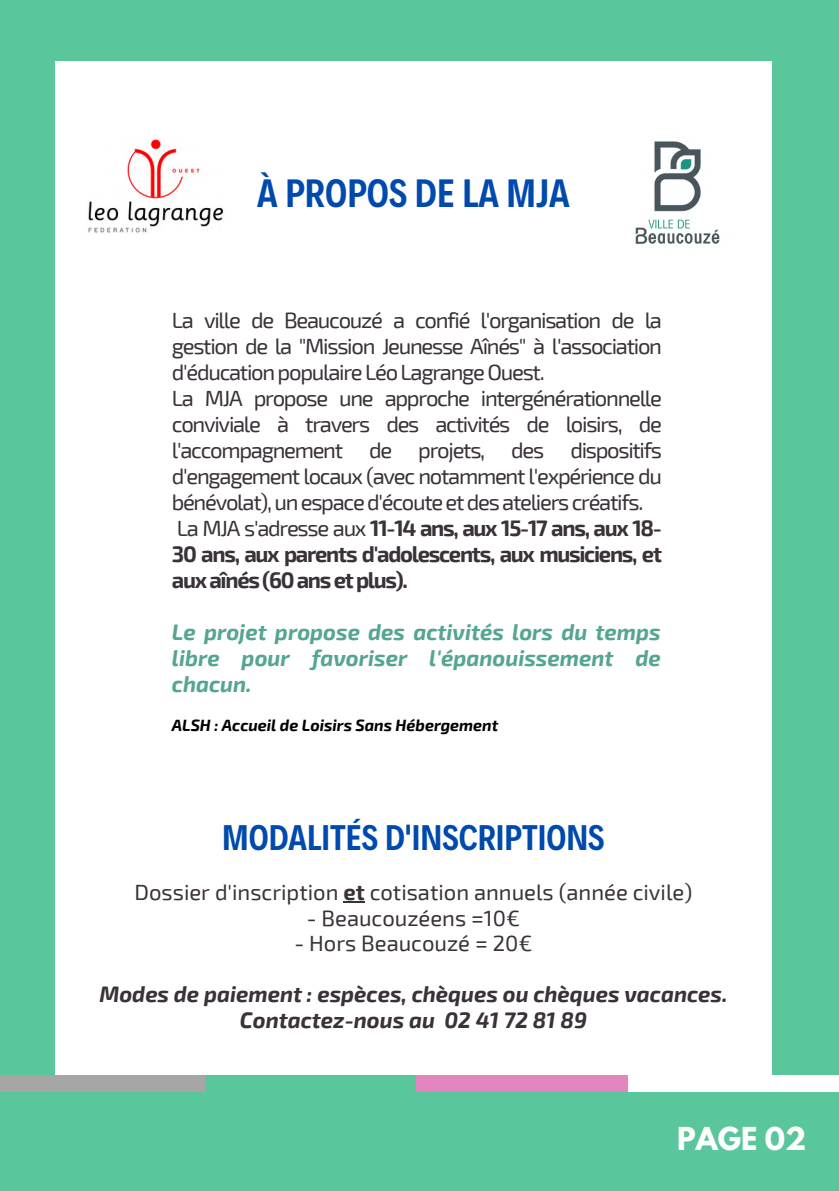
<style>
.page{position:relative;width:839px;height:1191px;background:#fff}
.page>*{position:absolute;margin:0;border:0;box-sizing:border-box;transform-origin:0 0}
.t1{font:600 40px "Decalotype";color:#004aad}
.t2{font:600 36px "Decalotype";color:#004aad}
.t3{font:700 28px "League Spartan";color:#fff}
.t4{font:22px/26px "Exo 2";letter-spacing:-.06em;color:#3a3139}
.t5{font:22px "Exo 2";color:#3a3139}
.t6{font:italic 700 22px/26px "Exo 2";color:#56a593;text-align:justify}
.t7{font:italic 700 22px/25.6px "Exo 2";color:#3a3139;text-align:center}
.t8{font:italic 700 16px "Exo 2";color:#000}
.s1{font-weight:700}
</style>
<div class="page">
<div style="left:0;top:0;width:838px;height:1191px;background:#5ac69c"></div>
<div style="left:55px;top:61px;width:716px;height:1023px;background:#fff"></div>
<div style="left:0;top:1076px;width:208px;height:16px;background:#a6a6a6"></div>
<div style="left:205px;top:1076px;width:211px;height:16px;background:#5ac69c"></div>
<div style="left:416px;top:1076px;width:212px;height:16px;background:#e486be"></div>
<div style="left:628px;top:1076px;width:210px;height:16px;background:#fff"></div>
<img style="left:88px;top:138px;width:136px;height:95px">
<img style="left:635px;top:141px;width:85px;height:103px">
<svg style="left:343px;top:902px;width:22px;height:1px"></svg>
<p class="t1" style="left:257px;top:167px;width:314px">À PROPOS DE LA MJA</p>
<p class="t4" style="left:172px;top:306px;width:491px">La ville de Beaucouzé a confié l'organisation de la gestion de la "Mission Jeunesse Aînés" à l'association d'éducation populaire Léo Lagrange Ouest.<br>La MJA propose une approche intergénérationnelle conviviale à travers des activités de loisirs, de l'accompagnement de projets, des dispositifs d'engagement locaux (avec notamment l'expérience du bénévolat), un espace d'écoute et des ateliers créatifs.<br>La MJA s'adresse aux <span class="s1">11-14 ans, aux 15-17 ans, aux 18- 30 ans, aux parents d'adolescents, aux musiciens, et aux aînés (60 ans et plus).</span></p>
<h1 class="t6" style="left:172px;top:618px;width:490px">Le projet propose des activités lors du temps libre pour favoriser l'épanouissement de chacun.</h1>
<h5 class="t8" style="left:172px;top:715px;width:328px">ALSH : Accueil de Loisirs Sans Hébergement</h5>
<h4 class="t2" style="left:222px;top:814px;width:384px">MODALITÉS D'INSCRIPTIONS</h4>
<h2 class="t5" style="left:134px;top:878px;width:559px">Dossier d'inscription <span class="s1">et</span> cotisation annuels (année civile)</h2>
<h2 class="t5" style="left:307px;top:904px;width:215px">- Beaucouzéens =10€</h2>
<h2 class="t5" style="left:294px;top:929px;width:239px">- Hors Beaucouzé = 20€</h2>
<h5 class="t7" style="left:99px;top:980px;width:629px">Modes de paiement : espèces, chèques ou chèques vacances.<br>Contactez-nous au 02 41 72 81 89</h5>
<h3 class="t3" style="left:677px;top:1125px;width:131px">PAGE 02</h3>
</div>
